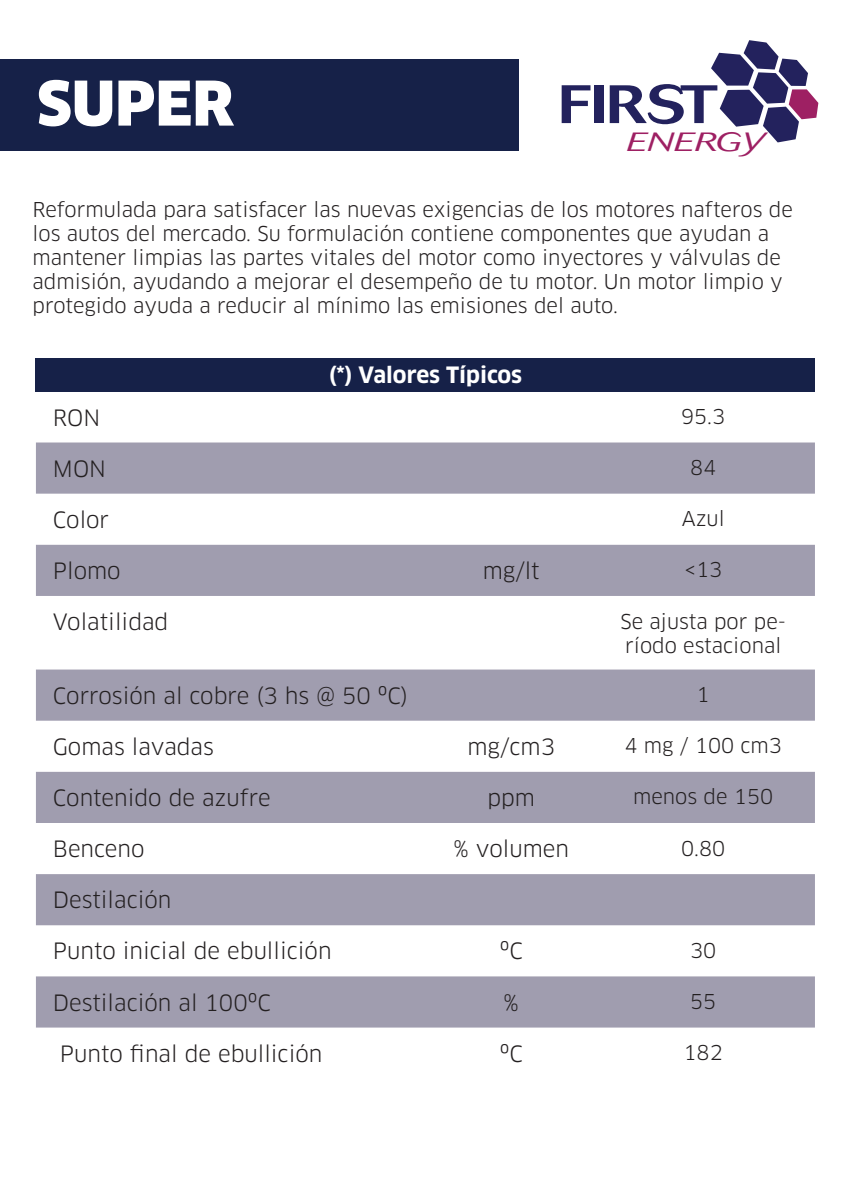
<style>
.page{position:relative;width:851px;height:1191px;background:#fff}
.page>*{position:absolute;margin:0;border:0;box-sizing:border-box;transform-origin:0 0}
.t1{font:900 60px "Clan";color:#fff}
.t2{font:500 53.4px "Cosmos";letter-spacing:-.02em;color:#23225d;scale:1.22 1}
.t3{font:italic 300 26.2px "Cosmos";color:#9e2063;scale:1.4 1}
.t4{font:22px "Clan";color:#231f20}
.t5{font:700 22px "Clan";color:#fff}
.t6{font:20px/24px "Clan";color:#231f20}
</style>
<div class="page">
<svg style="left:711px;top:40px;width:107px;height:102px"></svg>
<div style="left:0;top:59px;width:518px;height:91px;background:#162148"></div>
<div style="left:36px;top:358px;width:778px;height:33px;background:#162148"></div>
<svg style="left:36px;top:442px;width:778px;height:483px;fill:#a09daf"></svg>
<div style="left:36px;top:976px;width:778px;height:51px;background:#a09daf"></div>
<p class="t1" style="left:37px;top:66px;width:198px">SUPER</p>
<h2 class="t2" style="left:557px;top:74px;width:133px">FIRST</h2>
<h3 class="t3" style="left:627px;top:127px;width:99px">ENERGY</h3>
<p class="t6" style="left:33px;top:198px;width:761px">Reformulada para satisfacer las nuevas exigencias de los motores nafteros de los autos del mercado. Su formulación contiene componentes que ayudan a mantener limpias las partes vitales del motor como inyectores y válvulas de admisión, ayudando a mejorar el desempeño de tu motor. Un motor limpio y protegido ayuda a reducir al mínimo las emisiones del auto.</p>
<p class="t5" style="left:328px;top:362px;width:195px">(*) Valores Típicos</p>
<p class="t4" style="left:53px;top:404px;width:49px">RON</p>
<p class="t6" style="left:681px;top:405px;width:46px">95.3</p>
<p class="t4" style="left:53px;top:455px;width:55px">MON</p>
<p class="t6" style="left:690px;top:456px;width:28px">84</p>
<p class="t4" style="left:53px;top:506px;width:58px">Color</p>
<p class="t6" style="left:681px;top:507px;width:44px">Azul</p>
<p class="t4" style="left:53px;top:557px;width:69px">Plomo</p>
<p class="t4" style="left:482px;top:557px;width:59px">mg/lt</p>
<p class="t6" style="left:684px;top:558px;width:40px">&lt;13</p>
<p class="t4" style="left:53px;top:608px;width:117px">Volatilidad</p>
<p class="t6" style="left:620px;top:609px;width:167px">Se ajusta por pe&shy;ríodo estacional</p>
<p class="t4" style="left:53px;top:682px;width:356px">Corrosión al cobre (3 hs @ 50 ºC)</p>
<p class="t6" style="left:696px;top:683px;width:15px">1</p>
<p class="t4" style="left:53px;top:733px;width:162px">Gomas lavadas</p>
<p class="t4" style="left:467px;top:733px;width:89px">mg/cm3</p>
<p class="t6" style="left:624px;top:734px;width:159px">4 mg / 100 cm3</p>
<p class="t4" style="left:53px;top:784px;width:219px">Contenido de azufre</p>
<p class="t4" style="left:487px;top:784px;width:49px">ppm</p>
<p class="t6" style="left:633px;top:785px;width:141px">menos de 150</p>
<p class="t4" style="left:53px;top:835px;width:93px">Benceno</p>
<p class="t4" style="left:453px;top:835px;width:117px">% volumen</p>
<p class="t6" style="left:681px;top:836px;width:46px">0.80</p>
<p class="t4" style="left:53px;top:886px;width:120px">Destilación</p>
<p class="t4" style="left:53px;top:937px;width:280px">Punto inicial de ebullición</p>
<p class="t4" style="left:499px;top:937px;width:25px">ºC</p>
<p class="t6" style="left:690px;top:938px;width:28px">30</p>
<p class="t4" style="left:53px;top:988px;width:219px">Destilación al 100ºC</p>
<p class="t4" style="left:503px;top:988px;width:17px">%</p>
<p class="t6" style="left:690px;top:990px;width:28px">55</p>
<p class="t4" style="left:60px;top:1040px;width:264px">Punto final de ebullición</p>
<p class="t4" style="left:499px;top:1040px;width:25px">ºC</p>
<p class="t6" style="left:683px;top:1041px;width:41px">182</p>
</div>
